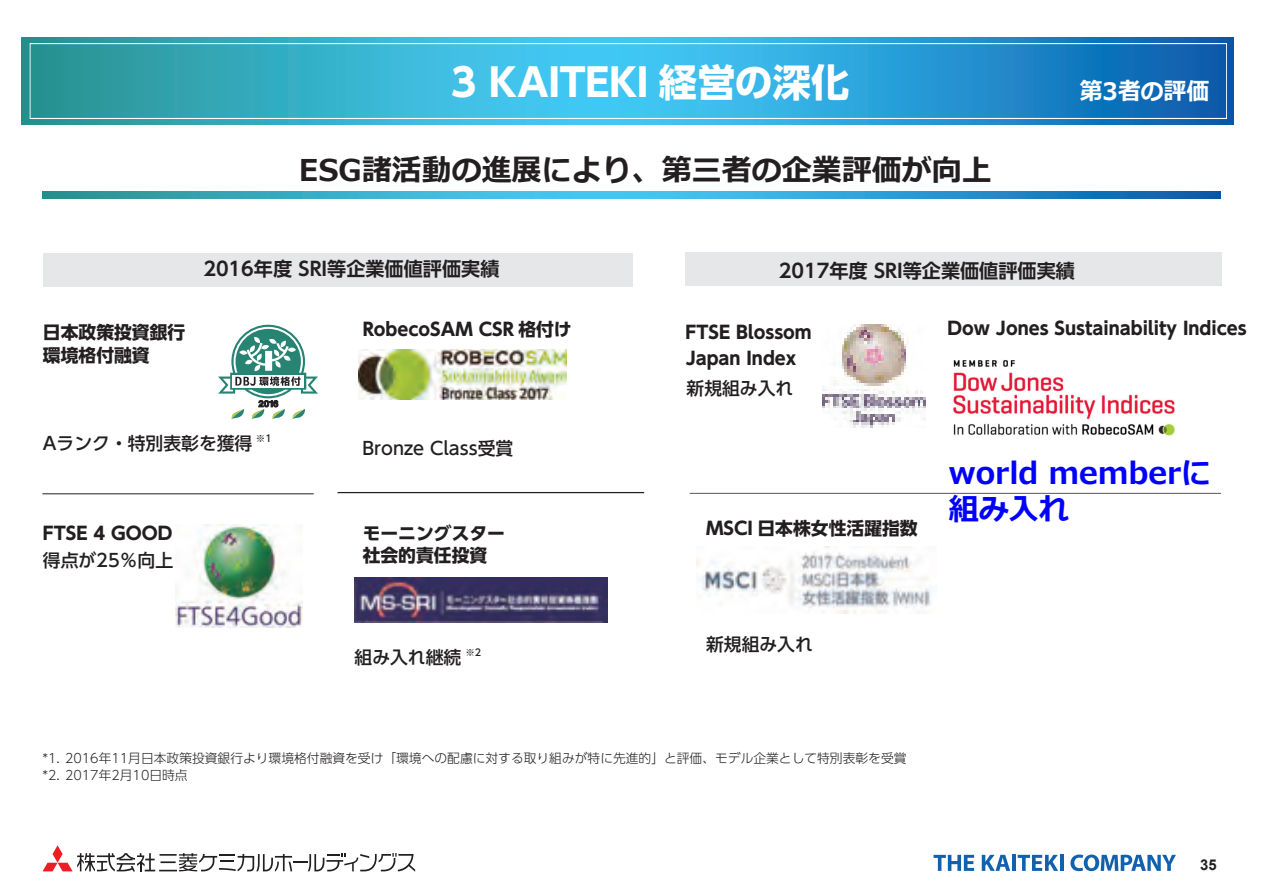
<style>
.page{position:relative;width:1263px;height:893px;background:#fff}
.page>*{position:absolute;margin:0;border:0;box-sizing:border-box;transform-origin:0 0}
.t1{font:700 38.25px "UD Shin Go Pro";letter-spacing:-.005em;color:#fff}
.t2{font:700 30px "Meiryo";color:#231f20}
.t3{font:700 30px/36px "Meiryo";color:#00f}
.t4{font:700 24px "Meiryo";color:#fff;scale:.95 1}
.t5{font:700 19.2px "UD Shin Go Pro De";color:#231f20}
.t6{font:700 17.85px/22.2px "UD Shin Go Pro";color:#231f20}
.t7{font:500 17.85px "UD Shin Go Pro";color:#231f20}
.t8{font:700 14.85px "Arial";color:#231f20}
.t9{font:300 12.75px/17px "UD Shin Go Pro";color:#231f20}
.t10{font:500 9.6px "UD Shin Go Pro";color:#231f20}
.t11{font:3.45px "Koz Go Pro";color:#231f20}
</style>
<div class="page">
<img style="left:359px;top:350px;width:208px;height:50px">
<svg style="left:933px;top:855px;width:41px;height:16px"></svg>
<svg style="left:982px;top:855px;width:28px;height:16px"></svg>
<hr style="left:1012px;top:855px;width:4px;height:16px;background:#1161af">
<svg style="left:1018px;top:855px;width:40px;height:16px"></svg>
<hr style="left:1060px;top:855px;width:3px;height:16px;background:#1161af">
<svg style="left:1070px;top:854px;width:106px;height:17px"></svg>
<svg style="left:21px;top:38px;width:1212px;height:86px;background:#2ea2cd"></svg>
<div style="left:30px;top:43px;width:1197px;height:76px;border:1px solid #fff"></div>
<svg style="left:43px;top:845px;width:372px;height:27px"></svg>
<svg style="left:43px;top:192px;width:1177px;height:6px;background:#2ea2cd"></svg>
<div style="left:43px;top:253px;width:590px;height:34px;background:#e6e7e9"></div>
<hr style="left:338px;top:492px;width:306px;height:1px;background:#231f20">
<div style="left:685px;top:252px;width:536px;height:33px;background:#e6e7e9"></div>
<svg style="left:218px;top:325px;width:100px;height:94px"></svg>
<img style="left:354px;top:578px;width:254px;height:45px">
<img style="left:175px;top:525px;width:127px;height:103px">
<hr style="left:690px;top:493px;width:530px;height:1px;background:#231f20">
<img style="left:696px;top:547px;width:236px;height:67px">
<hr style="left:42px;top:494px;width:272px;height:1px;background:#231f20">
<img style="left:823px;top:324px;width:103px;height:103px">
<img style="left:953px;top:359px;width:222px;height:77px">
<h1 class="t1" style="left:451px;top:51px;width:400px">3 KAITEKI 経営の深化</h1>
<h2 class="t2" style="left:299px;top:150px;width:695px">ESG諸活動の進展により、第三者の企業評価が向上</h2>
<h3 class="t4" style="left:1080px;top:74px;width:138px">第3者の評価</h3>
<p class="t6" style="left:43px;top:321px;width:144px">日本政策投資銀行環境格付融資</p>
<p class="t5" style="left:203px;top:254px;width:298px">2016年度 SRI等企業価値評価実績</p>
<p class="t6" style="left:363px;top:317px;width:210px">RobecoSAM CSR 格付け</p>
<p class="t10" style="left:256px;top:431px;width:17px">※1</p>
<p class="t7" style="left:43px;top:429px;width:211px">Aランク・特別表彰を獲得</p>
<p class="t7" style="left:363px;top:433px;width:152px">Bronze Class受賞</p>
<p class="t6" style="left:43px;top:522px;width:131px">FTSE 4 GOOD</p>
<p class="t7" style="left:43px;top:546px;width:132px">得点が25％向上</p>
<p class="t6" style="left:363px;top:522px;width:144px">モーニングスター社会的責任投資</p>
<p class="t10" style="left:465px;top:644px;width:17px">※2</p>
<p class="t7" style="left:355px;top:642px;width:108px">組み入れ継続</p>
<p class="t5" style="left:779px;top:255px;width:298px">2017年度 SRI等企業価値評価実績</p>
<p class="t6" style="left:685px;top:319px;width:128px;line-height:26.1px">FTSE Blossom<br>Japan Index</p>
<p class="t7" style="left:686px;top:374px;width:108px">新規組み入れ</p>
<p class="t6" style="left:706px;top:517px;width:213px">MSCI 日本株女性活躍指数</p>
<p class="t6" style="left:947px;top:317px;width:301px">Dow Jones Sustainability Indices</p>
<h2 class="t3" style="left:949px;top:456px;width:264px">world memberに組み入れ</h2>
<p class="t7" style="left:706px;top:629px;width:108px">新規組み入れ</p>
<p class="t9" style="left:43px;top:749px;width:865px">*1. 2016年11月日本政策投資銀行より環境格付融資を受け「環境への配慮に対する取り組みが特に先進的」と評価、モデル企業として特別表彰を受賞*2. 2017年2月10日時点</p>
<p class="t11" style="left:887px;top:757px;width:25px">Size W: 200mm</p>
<p class="t8" style="left:1200px;top:854px;width:18px">35</p>
</div>
